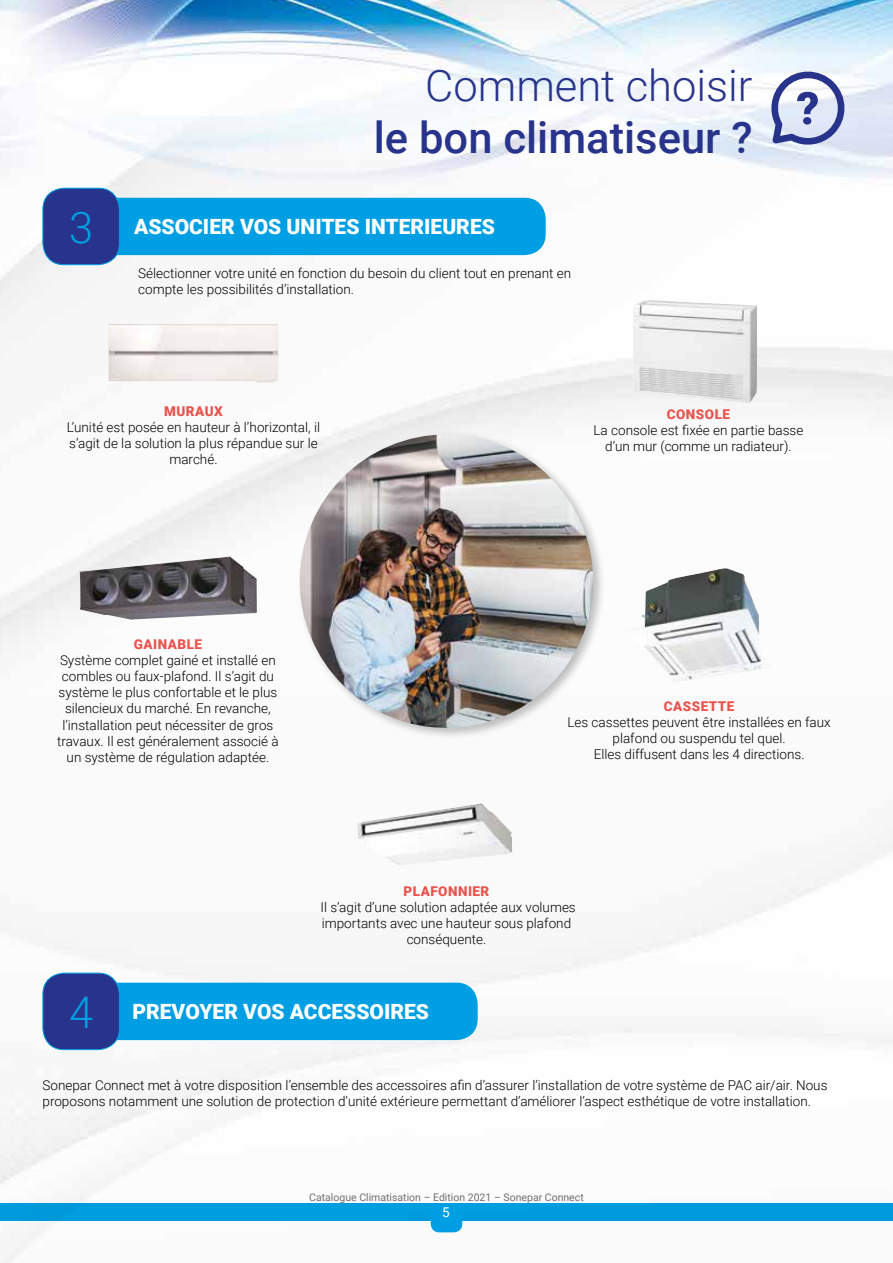
<style>
.page{position:relative;width:893px;height:1263px;background:#fff}
.page>*{position:absolute;margin:0;border:0;box-sizing:border-box;transform-origin:0 0}
.t1{font:500 43.5px "Roboto";color:#28348b}
.t2{font:300 43.5px "Roboto";color:#28348b}
.t3{font:900 21px "Roboto";color:#fff}
.t4{font:300 13.5px/16.2px "Roboto";color:#000;text-align:center}
.t5{font:900 13.5px "Roboto";letter-spacing:.035em;color:#ea534d}
.t6{font:13.5px "Roboto";color:#fff}
.t7{font:10.5px "Roboto";color:#706f6f}
.s1{font-weight:300;font-size:43.5px;color:#009fe3}
</style>
<div class="page">
<img style="left:0;top:0;width:893px;height:1263px">
<div style="left:0;top:1203px;width:893px;height:17px;background:#009fe3"></div>
<svg style="left:431px;top:1220px;width:31px;height:12px"></svg>
<svg style="left:771px;top:72px;width:73px;height:73px"></svg>
<div style="left:296px;top:430px;width:310px;height:310px;background:#000;opacity:.25"></div>
<img style="left:300px;top:434px;width:293px;height:294px;border-radius:147px">
<div style="left:84px;top:198px;width:462px;height:57px;background:#009fe3;border-radius:21px"></div>
<div style="left:43px;top:188px;width:76px;height:77px;background:#28348b;border-radius:21px"></div>
<div style="left:43px;top:188px;width:77px;height:77px;border:1px solid #009fe3;border-radius:21px"></div>
<div style="left:84px;top:983px;width:394px;height:57px;background:#009fe3;border-radius:21px"></div>
<div style="left:43px;top:973px;width:76px;height:77px;background:#28348b;border-radius:21px"></div>
<div style="left:43px;top:973px;width:77px;height:77px;border:1px solid #009fe3;border-radius:21px"></div>
<img style="left:108px;top:324px;width:171px;height:58px">
<img style="left:659px;top:568px;width:65px;height:18px">
<img style="left:357px;top:803px;width:155px;height:62px">
<img style="left:80px;top:557px;width:177px;height:63px">
<img style="left:633px;top:300px;width:124px;height:103px">
<h1 class="t2" style="left:425px;top:55px;width:329px">Comment choisir</h1>
<h1 class="t1" style="left:374px;top:107px;width:380px">le bon climatiseur ?</h1>
<h2 class="t3" style="left:69px;top:212px;width:427px"><span class="s1">3</span> ASSOCIER VOS UNITES INTERIEURES</h2>
<p class="t4" style="left:138px;top:265px;width:434px;text-align:left">Sélectionner votre unité en fonction du besoin du client tout en prenant en compte les possibilités d’installation.</p>
<p class="t5" style="left:164px;top:402px;width:60px">MURAUX</p>
<p class="t4" style="left:67px;top:419px;width:255px">L’unité est posée en hauteur à l’horizontal, il s’agit de la solution la plus répandue sur le marché.</p>
<p class="t5" style="left:667px;top:404px;width:65px">CONSOLE</p>
<p class="t4" style="left:593px;top:421px;width:211px">La console est fixée en partie basse d’un mur (comme un radiateur).</p>
<p class="t5" style="left:134px;top:634px;width:70px">GAINABLE</p>
<p class="t4" style="left:57px;top:651px;width:223px">Système complet gainé et installé en combles ou faux-plafond. Il s’agit du système le plus confortable et le plus silencieux du marché. En revanche, l’installation peut nécessiter de gros travaux. Il est généralement associé à un système de régulation adaptée.</p>
<p class="t5" style="left:664px;top:696px;width:72px">CASSETTE</p>
<p class="t4" style="left:567px;top:713px;width:265px">Les cassettes peuvent être installées en faux plafond ou suspendu tel quel.<br>Elles diffusent dans les 4 directions.</p>
<p class="t5" style="left:404px;top:881px;width:87px">PLAFONNIER</p>
<p class="t4" style="left:320px;top:898px;width:257px">Il s’agit d’une solution adaptée aux volumes importants avec une hauteur sous plafond conséquente.</p>
<h2 class="t3" style="left:69px;top:997px;width:361px"><span class="s1">4</span> PREVOYER VOS ACCESSOIRES</h2>
<p class="t4" style="left:43px;top:1077px;width:786px;text-align:left">Sonepar Connect met à votre disposition l’ensemble des accessoires afin d’assurer l’installation de votre système de PAC air/air. Nous proposons notamment une solution de protection d’unité extérieure permettant d’améliorer l’aspect esthétique de votre installation.</p>
<p class="t7" style="left:309px;top:1189px;width:276px">Catalogue Climatisation – Edition 2021 – Sonepar Connect</p>
<p class="t6" style="left:442px;top:1203px;width:9px">5</p>
</div>
